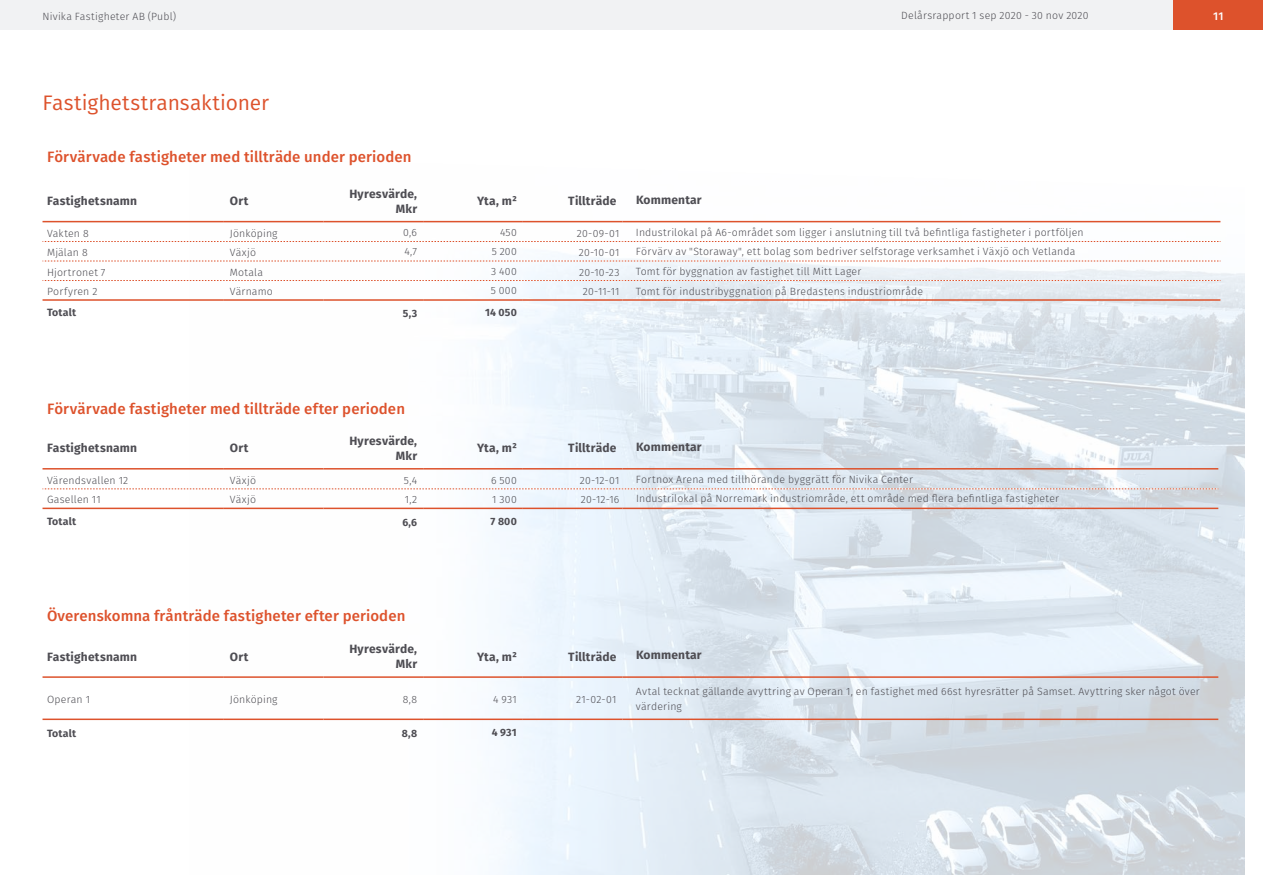
<style>
.page{position:relative;width:1263px;height:893px;background:#fff}
.page>*{position:absolute;margin:0;border:0;box-sizing:border-box;transform-origin:0 0}
.t1{font:21px "Fira Sans";letter-spacing:.005em;color:#dd522c}
.t2{font:500 15px "Fira Sans";letter-spacing:.005em;color:#dd522c}
.t3{font:700 12px/15px "Fira Sans";letter-spacing:.015em;color:#4e4d53;text-align:right}
.t4{font:500 11.25px "Fira Sans";color:#fff}
.t5{font:300 10.5px/15px "Fira Sans";letter-spacing:.02em;color:#4e4d53}
.t6{font:700 10.5px "Fira Sans";letter-spacing:.015em;color:#4e4d53}
</style>
<div class="page">
<div style="left:0;top:0;width:1263px;height:30px;background:#f1f2f3"></div>
<div style="left:1174px;top:0;width:89px;height:30px;background:#dd522c"></div>
<img style="left:190px;top:220px;width:1054px;height:655px">
<hr style="left:43px;top:468px;width:181px;height:2px;background:#dd522c">
<hr style="left:224px;top:468px;width:99px;height:2px;background:#dd522c">
<hr style="left:323px;top:468px;width:100px;height:2px;background:#dd522c">
<hr style="left:423px;top:468px;width:100px;height:2px;background:#dd522c">
<hr style="left:523px;top:468px;width:99px;height:2px;background:#dd522c">
<hr style="left:622px;top:468px;width:596px;height:2px;background:#dd522c">
<hr style="left:323px;top:508px;width:100px;height:1px;background:#dd522c">
<hr style="left:423px;top:508px;width:100px;height:1px;background:#dd522c">
<hr style="left:523px;top:508px;width:99px;height:1px;background:#dd522c">
<hr style="left:622px;top:508px;width:596px;height:1px;background:#dd522c">
<hr style="left:43px;top:508px;width:181px;height:1px;background:#dd522c">
<hr style="left:224px;top:508px;width:99px;height:1px;background:#dd522c">
<svg style="left:43px;top:489px;width:1175px;height:1px"></svg>
<hr style="left:43px;top:221px;width:181px;height:1px;background:#dd522c">
<hr style="left:224px;top:221px;width:99px;height:1px;background:#dd522c">
<hr style="left:323px;top:221px;width:100px;height:1px;background:#dd522c">
<hr style="left:423px;top:221px;width:100px;height:1px;background:#dd522c">
<hr style="left:523px;top:221px;width:99px;height:1px;background:#dd522c">
<hr style="left:622px;top:221px;width:598px;height:1px;background:#dd522c">
<hr style="left:323px;top:299px;width:100px;height:2px;background:#dd522c">
<hr style="left:423px;top:299px;width:100px;height:2px;background:#dd522c">
<hr style="left:523px;top:299px;width:99px;height:2px;background:#dd522c">
<hr style="left:622px;top:299px;width:598px;height:2px;background:#dd522c">
<svg style="left:43px;top:261px;width:1178px;height:1px"></svg>
<svg style="left:43px;top:280px;width:1178px;height:1px"></svg>
<svg style="left:43px;top:241px;width:1178px;height:1px"></svg>
<hr style="left:43px;top:299px;width:181px;height:2px;background:#dd522c">
<hr style="left:224px;top:299px;width:99px;height:2px;background:#dd522c">
<hr style="left:43px;top:676px;width:181px;height:2px;background:#dd522c">
<hr style="left:224px;top:676px;width:99px;height:2px;background:#dd522c">
<hr style="left:323px;top:676px;width:100px;height:2px;background:#dd522c">
<hr style="left:423px;top:676px;width:100px;height:2px;background:#dd522c">
<hr style="left:523px;top:676px;width:99px;height:2px;background:#dd522c">
<hr style="left:622px;top:676px;width:596px;height:2px;background:#dd522c">
<hr style="left:323px;top:719px;width:100px;height:1px;background:#dd522c">
<hr style="left:423px;top:719px;width:100px;height:1px;background:#dd522c">
<hr style="left:523px;top:719px;width:99px;height:1px;background:#dd522c">
<hr style="left:622px;top:719px;width:596px;height:1px;background:#dd522c">
<hr style="left:43px;top:719px;width:181px;height:1px;background:#dd522c">
<hr style="left:224px;top:719px;width:99px;height:1px;background:#dd522c">
<p class="t5" style="left:43px;top:9px;width:135px">Nivika Fastigheter AB (Publ)</p>
<p class="t5" style="left:901px;top:8px;width:189px">Delårsrapport 1 sep 2020 - 30 nov 2020</p>
<p class="t4" style="left:1213px;top:8px;width:12px">11</p>
<h1 class="t1" style="left:43px;top:87px;width:228px">Fastighetstransaktioner</h1>
<h2 class="t2" style="left:47px;top:146px;width:366px">Förvärvade fastigheter med tillträde under perioden</h2>
<p class="t3" style="left:47px;top:193px;width:92px">Fastighetsnamn</p>
<p class="t3" style="left:230px;top:193px;width:20px">Ort</p>
<p class="t3" style="left:349px;top:186px;width:69px">Hyresvärde,<br>Mkr</p>
<p class="t3" style="left:477px;top:193px;width:41px">Yta, m²</p>
<p class="t3" style="left:568px;top:193px;width:50px">Tillträde</p>
<p class="t3" style="left:636px;top:192px;width:67px">Kommentar</p>
<p class="t5" style="left:47px;top:226px;width:43px">Vakten 8</p>
<p class="t5" style="left:230px;top:226px;width:49px">Jönköping</p>
<p class="t5" style="left:403px;top:225px;width:15px">0,6</p>
<p class="t5" style="left:500px;top:225px;width:18px">450</p>
<p class="t5" style="left:577px;top:226px;width:44px">20-09-01</p>
<p class="t5" style="left:636px;top:225px;width:449px">Industrilokal på A6-området som ligger i anslutning till två befintliga fastigheter i portföljen</p>
<p class="t5" style="left:47px;top:245px;width:42px">Mjälan 8</p>
<p class="t5" style="left:230px;top:245px;width:28px">Växjö</p>
<p class="t5" style="left:404px;top:244px;width:14px">4,7</p>
<p class="t5" style="left:492px;top:244px;width:27px">5 200</p>
<p class="t5" style="left:579px;top:245px;width:42px">20-10-01</p>
<p class="t5" style="left:636px;top:244px;width:441px">Förvärv av "Storaway", ett bolag som bedriver selfstorage verksamhet i Växjö och Vetlanda</p>
<p class="t5" style="left:47px;top:264px;width:60px">Hjortronet 7</p>
<p class="t5" style="left:230px;top:264px;width:35px">Motala</p>
<p class="t5" style="left:491px;top:264px;width:27px">3 400</p>
<p class="t5" style="left:579px;top:264px;width:42px">20-10-23</p>
<p class="t5" style="left:636px;top:264px;width:227px">Tomt för byggnation av fastighet till Mitt Lager</p>
<p class="t5" style="left:47px;top:284px;width:52px">Porfyren 2</p>
<p class="t5" style="left:230px;top:284px;width:44px">Värnamo</p>
<p class="t5" style="left:491px;top:283px;width:28px">5 000</p>
<p class="t5" style="left:583px;top:284px;width:38px">20-11-11</p>
<p class="t5" style="left:636px;top:284px;width:289px">Tomt för industribyggnation på Bredastens industriområde</p>
<p class="t6" style="left:47px;top:305px;width:31px">Totalt</p>
<p class="t6" style="left:403px;top:306px;width:16px">5,3</p>
<p class="t6" style="left:485px;top:305px;width:33px">14 050</p>
<h2 class="t2" style="left:47px;top:398px;width:359px">Förvärvade fastigheter med tillträde efter perioden</h2>
<p class="t3" style="left:47px;top:441px;width:92px">Fastighetsnamn</p>
<p class="t3" style="left:230px;top:441px;width:20px">Ort</p>
<p class="t3" style="left:349px;top:433px;width:69px">Hyresvärde,<br>Mkr</p>
<p class="t3" style="left:477px;top:441px;width:41px">Yta, m²</p>
<p class="t3" style="left:568px;top:441px;width:50px">Tillträde</p>
<p class="t3" style="left:636px;top:439px;width:67px">Kommentar</p>
<p class="t5" style="left:47px;top:473px;width:83px">Värendsvallen 12</p>
<p class="t5" style="left:230px;top:473px;width:28px">Växjö</p>
<p class="t5" style="left:404px;top:473px;width:15px">5,4</p>
<p class="t5" style="left:491px;top:473px;width:27px">6 500</p>
<p class="t5" style="left:580px;top:473px;width:41px">20-12-01</p>
<p class="t5" style="left:636px;top:472px;width:279px">Fortnox Arena med tillhörande byggrätt för Nivika Center</p>
<p class="t5" style="left:47px;top:492px;width:55px">Gasellen 11</p>
<p class="t5" style="left:230px;top:492px;width:28px">Växjö</p>
<p class="t5" style="left:405px;top:492px;width:14px">1,2</p>
<p class="t5" style="left:492px;top:492px;width:26px">1 300</p>
<p class="t5" style="left:581px;top:492px;width:40px">20-12-16</p>
<p class="t5" style="left:636px;top:491px;width:425px">Industrilokal på Norremark industriområde, ett område med flera befintliga fastigheter</p>
<p class="t6" style="left:47px;top:514px;width:31px">Totalt</p>
<p class="t6" style="left:402px;top:515px;width:16px">6,6</p>
<p class="t6" style="left:491px;top:514px;width:28px">7 800</p>
<h2 class="t2" style="left:47px;top:605px;width:360px">Överenskomna frånträde fastigheter efter perioden</h2>
<p class="t3" style="left:47px;top:649px;width:92px">Fastighetsnamn</p>
<p class="t3" style="left:230px;top:649px;width:20px">Ort</p>
<p class="t3" style="left:349px;top:641px;width:69px">Hyresvärde,<br>Mkr</p>
<p class="t3" style="left:477px;top:649px;width:41px">Yta, m²</p>
<p class="t3" style="left:568px;top:649px;width:50px">Tillträde</p>
<p class="t3" style="left:636px;top:648px;width:67px">Kommentar</p>
<p class="t5" style="left:47px;top:692px;width:45px">Operan 1</p>
<p class="t5" style="left:230px;top:692px;width:49px">Jönköping</p>
<p class="t5" style="left:403px;top:692px;width:16px">8,8</p>
<p class="t5" style="left:493px;top:692px;width:25px">4 931</p>
<p class="t5" style="left:576px;top:692px;width:42px">21-02-01</p>
<p class="t5" style="left:636px;top:683px;width:565px">Avtal tecknat gällande avyttring av Operan 1, en fastighet med 66st hyresrätter på Samset. Avyttring sker något över värdering</p>
<p class="t6" style="left:47px;top:726px;width:31px">Totalt</p>
<p class="t6" style="left:402px;top:726px;width:17px">8,8</p>
<p class="t6" style="left:492px;top:725px;width:26px">4 931</p>
</div>
